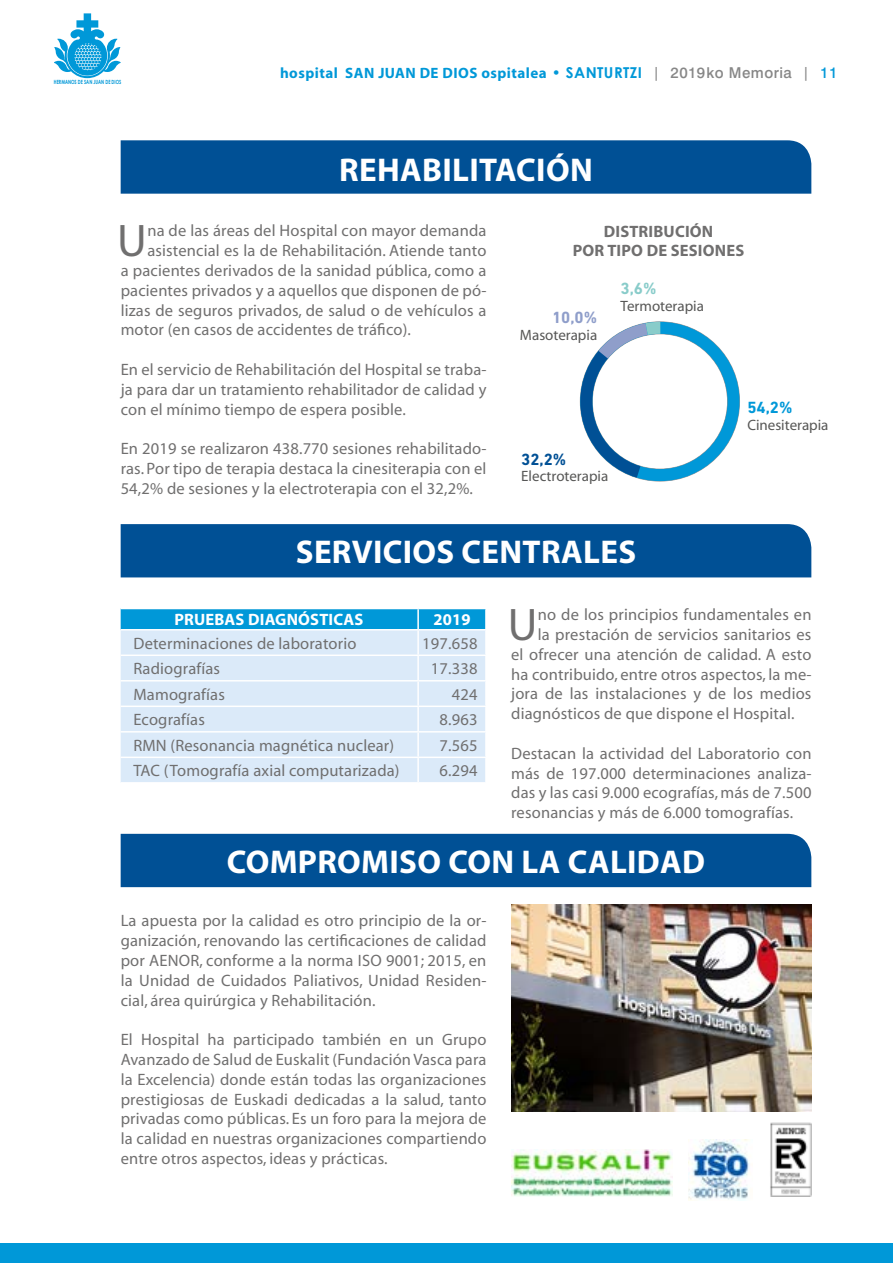
<style>
.page{position:relative;width:893px;height:1263px;background:#fff}
.page>*{position:absolute;margin:0;border:0;box-sizing:border-box;transform-origin:0 0}
.t1{font:45.9px "Myriad";color:#706f6f}
.t2{font:700 33px "Myriad";letter-spacing:.01em;color:#fff}
.t3{font:16.5px/19.8px "Myriad";letter-spacing:.01em;color:#706f6f;text-align:justify}
.t4{font:700 16.5px/19.5px "Myriad";letter-spacing:.01em;color:#706f6f;text-align:center}
.t5{font:700 16.5px "Myriad";letter-spacing:.01em;color:#fff}
.t6{font:700 16.5px "DIN Next LT Pro";color:#8f9eca}
.t7{font:700 16.5px "DIN Next LT Pro";color:#005095}
.t8{font:700 16.5px "DIN Next LT Pro";color:#0098d8}
.t9{font:700 16.5px "DIN Next LT Pro";color:#89ccca}
.t10{font:700 15px "Myriad";letter-spacing:.03em;color:#0098d8}
.t11{font:15px "Myriad";color:#575756}
.t12{font:700 5.7px "Century Gothic";color:#0098d8;scale:.72 1}
.s1{font-family:"Century Gothic"}
.s2{font-family:"Century Gothic";color:#878787}
.s3{font-family:"Swiss 721 BT";font-weight:500;color:#878787}
.s4{font-family:"Swiss 721 BT";font-weight:500}
</style>
<div class="page">
<svg style="left:54px;top:13px;width:67px;height:66px"></svg>
<div style="left:0;top:1244px;width:893px;height:19px;background:#0098d8"></div>
<div style="left:121px;top:140px;width:690px;height:54px;background:#005095"></div>
<div style="left:121px;top:524px;width:690px;height:53px;background:#005095"></div>
<div style="left:121px;top:834px;width:690px;height:53px;background:#005095"></div>
<svg style="left:580px;top:321px;width:160px;height:161px"></svg>
<div style="left:121px;top:609px;width:364px;height:20px;background:#0098d8"></div>
<div style="left:121px;top:630px;width:364px;height:152px;background:#dbeaf9"></div>
<hr style="left:417px;top:609px;width:2px;height:20px;background:#fff">
<hr style="left:417px;top:630px;width:2px;height:24px;background:#fff">
<hr style="left:121px;top:654px;width:297px;height:2px;background:#fff">
<hr style="left:418px;top:654px;width:69px;height:2px;background:#fff">
<hr style="left:417px;top:656px;width:2px;height:24px;background:#fff">
<hr style="left:121px;top:680px;width:297px;height:1px;background:#fff">
<hr style="left:418px;top:680px;width:69px;height:1px;background:#fff">
<hr style="left:417px;top:681px;width:2px;height:24px;background:#fff">
<hr style="left:121px;top:705px;width:297px;height:2px;background:#fff">
<hr style="left:418px;top:705px;width:69px;height:2px;background:#fff">
<hr style="left:417px;top:707px;width:2px;height:24px;background:#fff">
<hr style="left:121px;top:731px;width:297px;height:1px;background:#fff">
<hr style="left:418px;top:731px;width:69px;height:1px;background:#fff">
<hr style="left:417px;top:732px;width:2px;height:24px;background:#fff">
<hr style="left:121px;top:756px;width:297px;height:2px;background:#fff">
<hr style="left:418px;top:756px;width:69px;height:2px;background:#fff">
<hr style="left:417px;top:758px;width:2px;height:24px;background:#fff">
<img style="left:770px;top:1123px;width:41px;height:73px">
<img style="left:689px;top:1139px;width:60px;height:61px">
<img style="left:511px;top:1149px;width:161px;height:47px">
<img style="left:511px;top:904px;width:300px;height:207px">
<p class="t12" style="left:54px;top:78px;width:95px">HERMANOS DE SAN JUAN DE DIOS</p>
<p class="t10" style="left:280px;top:65px;width:559px">hospital SAN JUAN DE DIOS ospitalea <span class="s1">• SANTURTZI</span> <span class="s2">|</span> <span class="s3">2019 ko Memoria</span> <span class="s2">|</span> <span class="s4">11</span></p>
<h2 class="t2" style="left:339px;top:153px;width:255px">REHABILITACIÓN</h2>
<h1 class="t1" style="left:117px;top:218px;width:31px">U</h1>
<p class="t3" style="left:147px;top:222px;width:341px">na de las áreas del Hospital con mayor demanda</p>
<p class="t3" style="left:147px;top:241px;width:341px">asistencial es la de Rehabilitación. Atiende tanto</p>
<p class="t3" style="left:121px;top:261px;width:367px">a pacientes derivados de la sanidad pública, como a</p>
<p class="t3" style="left:121px;top:281px;width:367px">pacientes privados y a aquellos que disponen de pó-</p>
<p class="t3" style="left:121px;top:301px;width:367px">lizas de seguros privados, de salud o de vehículos a</p>
<p class="t3" style="left:121px;top:321px;width:292px">motor (en casos de accidentes de tráfico).</p>
<p class="t3" style="left:121px;top:360px;width:367px">En el servicio de Rehabilitación del Hospital se traba&shy;ja para dar un tratamiento rehabilitador de calidad y con el mínimo tiempo de espera posible.</p>
<p class="t3" style="left:121px;top:439px;width:367px">En 2019 se realizaron 438.770 sesiones rehabilitado&shy;ras. Por tipo de terapia destaca la cinesiterapia con el 54,2% de sesiones y la electroterapia con el 32,2%.</p>
<p class="t4" style="left:573px;top:222px;width:173px">DISTRIBUCIÓN<br>POR TIPO DE SESIONES</p>
<p class="t6" style="left:552px;top:308px;width:47px">10,0%</p>
<p class="t11" style="left:520px;top:327px;width:79px">Masoterapia</p>
<p class="t9" style="left:620px;top:279px;width:37px">3,6%</p>
<p class="t11" style="left:620px;top:298px;width:85px">Termoterapia</p>
<p class="t7" style="left:521px;top:449px;width:47px">32,2%</p>
<p class="t11" style="left:521px;top:469px;width:89px">Electroterapia</p>
<p class="t8" style="left:747px;top:398px;width:47px">54,2%</p>
<p class="t11" style="left:747px;top:417px;width:83px">Cinesiterapia</p>
<h2 class="t2" style="left:296px;top:535px;width:342px">SERVICIOS CENTRALES</h2>
<p class="t5" style="left:175px;top:611px;width:190px">PRUEBAS DIAGNÓSTICAS</p>
<p class="t5" style="left:433px;top:611px;width:39px">2019</p>
<p class="t3" style="left:133px;top:634px;width:225px">Determinaciones de laboratorio</p>
<p class="t3" style="left:422px;top:634px;width:57px">197.658</p>
<p class="t3" style="left:133px;top:659px;width:88px">Radiografías</p>
<p class="t3" style="left:431px;top:659px;width:48px">17.338</p>
<p class="t3" style="left:133px;top:685px;width:93px">Mamografías</p>
<p class="t3" style="left:452px;top:685px;width:27px">424</p>
<p class="t3" style="left:133px;top:710px;width:73px">Ecografías</p>
<p class="t3" style="left:439px;top:710px;width:39px">8.963</p>
<p class="t3" style="left:133px;top:736px;width:262px">RMN (Resonancia magnética nuclear)</p>
<p class="t3" style="left:439px;top:736px;width:39px">7.565</p>
<p class="t3" style="left:133px;top:761px;width:268px">TAC (Tomografía axial computarizada)</p>
<p class="t3" style="left:439px;top:761px;width:39px">6.294</p>
<h1 class="t1" style="left:508px;top:602px;width:31px">U</h1>
<p class="t3" style="left:538px;top:605px;width:275px">no de los principios fundamentales en</p>
<p class="t3" style="left:538px;top:625px;width:275px">la prestación de servicios sanitarios es</p>
<p class="t3" style="left:511px;top:645px;width:302px">el ofrecer una atención de calidad. A esto</p>
<p class="t3" style="left:511px;top:665px;width:302px">ha contribuido, entre otros aspectos, la me-</p>
<p class="t3" style="left:511px;top:685px;width:302px">jora de las instalaciones y de los medios</p>
<p class="t3" style="left:511px;top:704px;width:285px">diagnósticos de que dispone el Hospital.</p>
<p class="t3" style="left:511px;top:744px;width:302px">Destacan la actividad del Laboratorio con más de 197.000 determinaciones analiza&shy;das y las casi 9.000 ecografías, más de 7.500 resonancias y más de 6.000 tomografías.</p>
<h2 class="t2" style="left:227px;top:845px;width:480px">COMPROMISO CON LA CALIDAD</h2>
<p class="t3" style="left:121px;top:911px;width:367px">La apuesta por la calidad es otro principio de la or&shy;ganización, renovando las certificaciones de calidad por AENOR, conforme a la norma ISO 9001; 2015, en la Unidad de Cuidados Paliativos, Unidad Residen&shy;cial, área quirúrgica y Rehabilitación.</p>
<p class="t3" style="left:121px;top:1030px;width:367px">El Hospital ha participado también en un Grupo Avanzado de Salud de Euskalit (Fundación Vasca para la Excelencia) donde están todas las organizaciones prestigiosas de Euskadi dedicadas a la salud, tanto privadas como públicas. Es un foro para la mejora de la calidad en nuestras organizaciones compartiendo entre otros aspectos, ideas y prácticas.</p>
</div>
